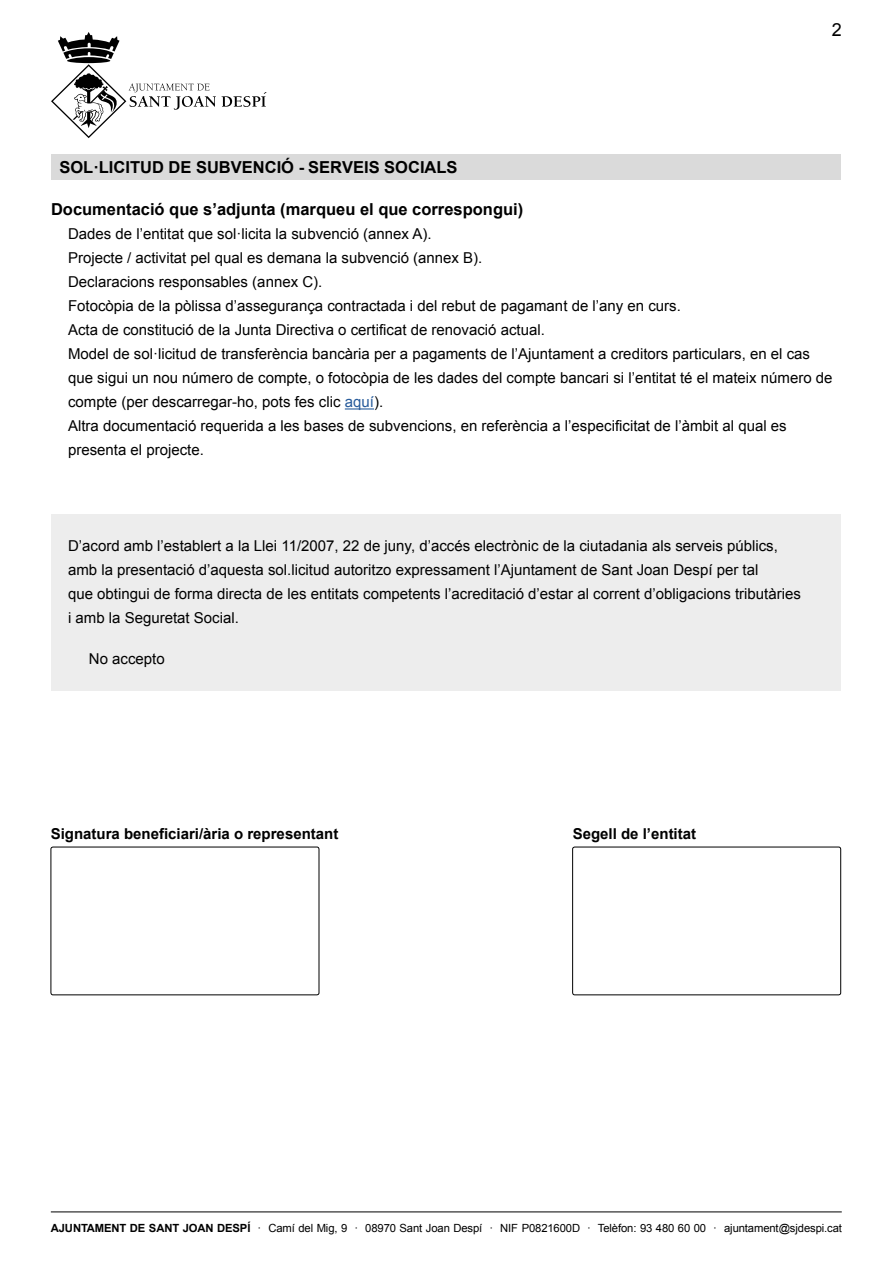
<style>
.page{position:relative;width:893px;height:1263px;background:#fff}
.page>*{position:absolute;margin:0;border:0;box-sizing:border-box;transform-origin:0 0}
.t1{font:18px "Arial";color:#000}
.t2{font:700 16.5px "Arial";color:#000}
.t3{font:700 16.5px "Arial";color:#000}
.t4{font:15px/24px "Arial";color:#000}
.t5{font:700 15px "Arial";color:#000}
.t6{font:11.25px "Arial";letter-spacing:-.01em;color:#000}
.s1{font-style:inherit}
.s2{color:#275b9b}
.s3{font-weight:700}
</style>
<div class="page">
<svg style="left:51px;top:32px;width:165px;height:106px"></svg>
<svg style="left:222px;top:92px;width:45px;height:15px"></svg>
<div style="left:51px;top:155px;width:790px;height:25px;background:#dadada"></div>
<hr style="left:51px;top:1211px;width:791px;height:1px;background:#000">
<div style="left:572px;top:847px;width:269px;height:148px;border:1px solid #000;border-radius:2px"></div>
<div style="left:51px;top:847px;width:268px;height:148px;border:1px solid #000;border-radius:2px"></div>
<svg style="left:345px;top:408px;width:29px;height:1px"></svg>
<div style="left:52px;top:514px;width:789px;height:177px;background:#ededed"></div>
<p class="t3" style="left:59px;top:156px;width:400px">SOL·LICITUD DE SUBVENCIÓ - <span class="s1">SERVEIS SOCIALS</span></p>
<p class="t1" style="left:832px;top:18px;width:12px">2</p>
<p class="t2" style="left:51px;top:199px;width:474px">Documentació que s’adjunta (marqueu el que correspongui)</p>
<p class="t4" style="left:68px;top:222px;width:766px">Dades de l’entitat que sol·licita la subvenció (annex A).<br>Projecte / activitat pel qual es demana la subvenció (annex B).<br>Declaracions responsables (annex C).<br>Fotocòpia de la pòlissa d’assegurança contractada i del rebut de pagamant de l’any en curs.<br>Acta de constitució de la Junta Directiva o certificat de renovació actual.<br>Model de sol·licitud de transferència bancària per a pagaments de l’Ajuntament a creditors particulars, en el cas que sigui un nou número de compte, o fotocòpia de les dades del compte bancari si l’entitat té el mateix número de compte (per descarregar-ho, pots fes clic <span class="s2">aquí</span>).<br>Altra documentació requerida a les bases de subvencions, en referència a l’especificitat de l’àmbit al qual es presenta el projecte.</p>
<p class="t4" style="left:68px;top:534px;width:734px">D’acord amb l’establert a la Llei 11/2007, 22 de juny, d’accés electrònic de l<span class="s1">a</span> ciutadan<span class="s1">ia</span> als serveis públics, amb la presentació d’aquesta sol.licitud autoritzo expressament l’Ajuntament de Sant Joan Despí per tal<br>que obtingui de forma directa de les entitats competents l’acreditació d’estar al corrent d’obligacions tributàries i amb la Seguretat Social.</p>
<p class="t4" style="left:89px;top:647px;width:77px">No accepto</p>
<p class="t5" style="left:51px;top:824px;width:289px">Signatura beneficiari/ària o representant</p>
<p class="t5" style="left:573px;top:824px;width:125px">Segell de l’entitat</p>
<p class="t6" style="left:51px;top:1220px;width:793px"><span class="s3">AJUNTAMENT DE SANT JOAN DESPÍ</span> · Camí del Mig, 9 · 08970 Sant Joan Despí · NIF P0821600D · Telèfon: 93 480 60 00 · ajuntament@sjdespi.cat</p>
</div>
